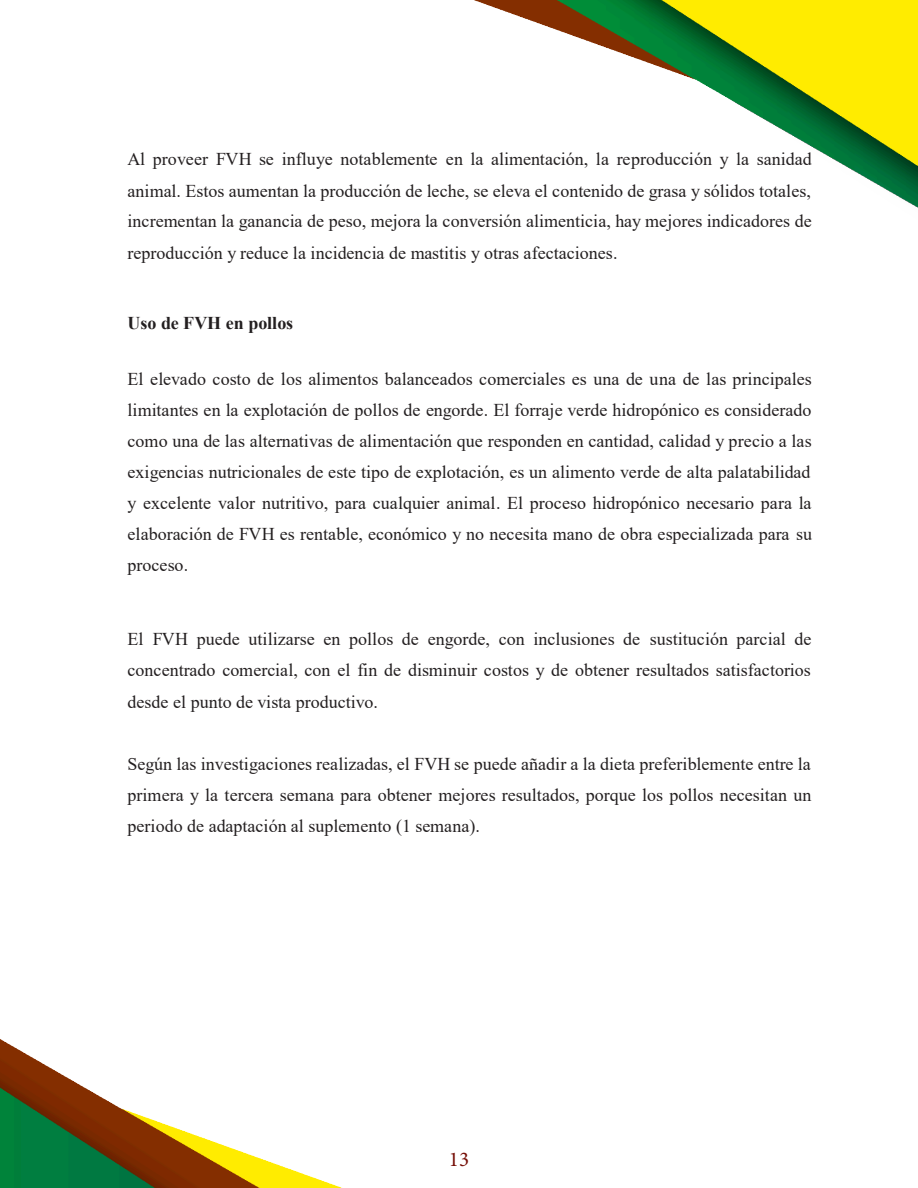
<style>
.page{position:relative;width:918px;height:1188px;background:#fff}
.page>*{position:absolute;margin:0;border:0;box-sizing:border-box;transform-origin:0 0}
.t1{font:21px "Minion Pro";color:#760f07}
.t2{font:18px/31px "Times New Roman";color:#231f20;text-align:justify}
.t3{font:700 18px "Times New Roman";letter-spacing:-.005em;color:#231f20}
</style>
<div class="page">
<img style="left:0;top:0;width:918px;height:1188px">
<p class="t2" style="left:128px;top:143px;width:686px">Al proveer FVH se influye notablemente en la alimentación, la reproducción y la sanidad animal. Estos aumentan la producción de leche, se eleva el contenido de grasa y sólidos totales, incrementan la ganancia de peso, mejora la conversión alimenticia, hay mejores indicadores de reproducción y reduce la incidencia de mastitis y otras afectaciones.</p>
<p class="t3" style="left:128px;top:310px;width:167px">Uso de FVH en pollos</p>
<p class="t2" style="left:128px;top:363px;width:686px">El elevado costo de los alimentos balanceados comerciales es una de una de las principales limitantes en la explotación de pollos de engorde. El forraje verde hidropónico es considerado como una de las alternativas de alimentación que responden en cantidad, calidad y precio a las exigencias nutricionales de este tipo de explotación, es un alimento verde de alta palatabilidad y excelente valor nutritivo, para cualquier animal. El proceso hidropónico necesario para la elaboración de FVH es rentable, económico y no necesita mano de obra especializada para su proceso.</p>
<p class="t2" style="left:128px;top:623px;width:686px">El FVH puede utilizarse en pollos de engorde, con inclusiones de sustitución parcial de concentrado comercial, con el fin de disminuir costos y de obtener resultados satisfactorios desde el punto de vista productivo.</p>
<p class="t2" style="left:128px;top:748px;width:685px">Según las investigaciones realizadas, el FVH se puede añadir a la dieta preferiblemente entre la primera y la tercera semana para obtener mejores resultados, porque los pollos necesitan un periodo de adaptación al suplemento (1 semana).</p>
<p class="t1" style="left:449px;top:1146px;width:22px">13</p>
</div>
